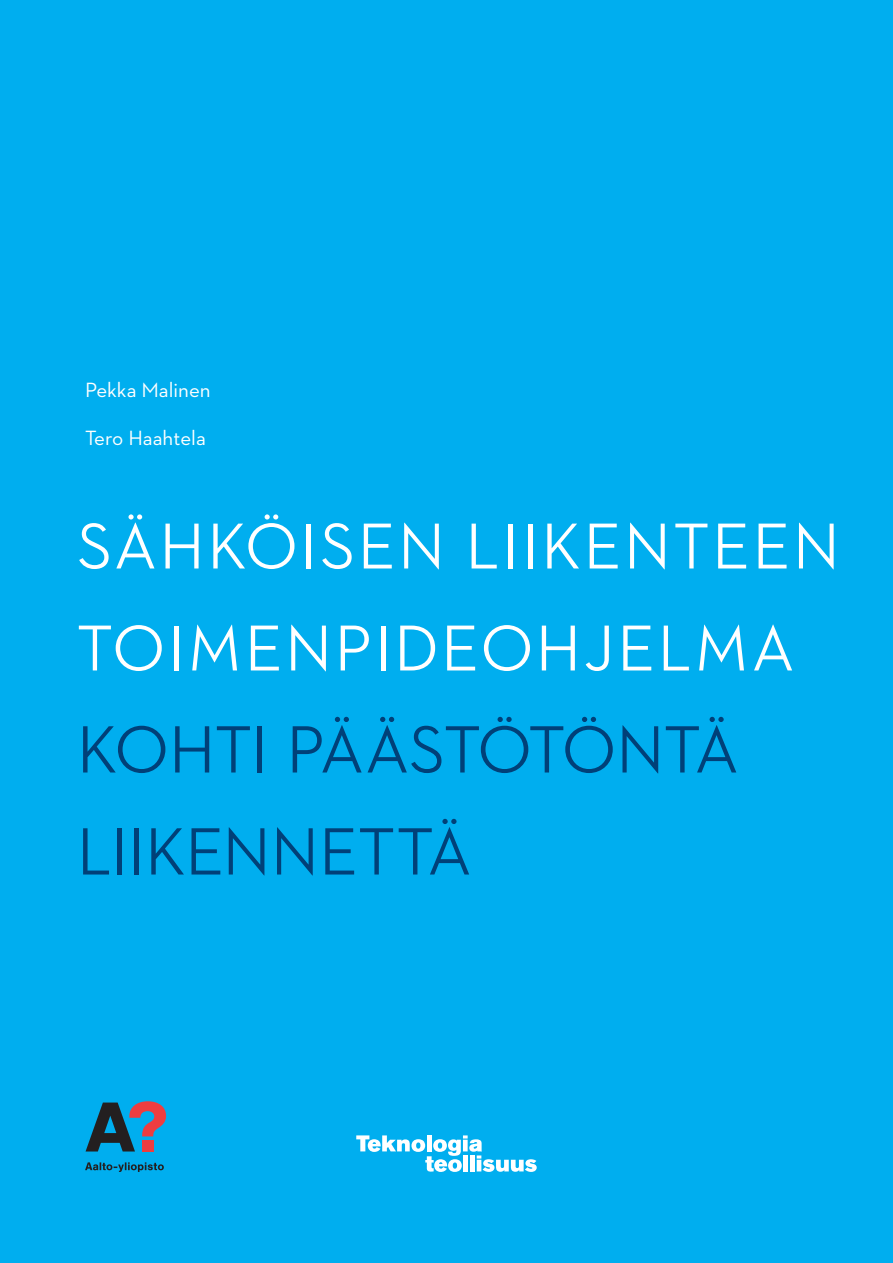
<style>
.page{position:relative;width:893px;height:1263px;background:#00aeef}
.page>*{position:absolute;margin:0;border:0;box-sizing:border-box;transform-origin:0 0}
.t1{font:500 67.95px/102px "Neutraface 2 Display";color:#014078}
.t2{font:500 66px/102px "Neutraface 2 Display";letter-spacing:.05em;color:#fff}
.t3{font:21px "Neutraface 2 Text";letter-spacing:-.01em;color:#fff}
</style>
<div class="page">
<svg style="left:356px;top:1135px;width:181px;height:37px"></svg>
<svg style="left:85px;top:1162px;width:79px;height:10px"></svg>
<svg style="left:86px;top:1101px;width:80px;height:50px"></svg>
<div style="left:142px;top:1140px;width:11px;height:11px;background:#ee3d40"></div>
<p class="t3" style="left:85px;top:377px;width:127px">Pekka Malinen</p>
<p class="t3" style="left:85px;top:425px;width:122px">Tero Haahtela</p>
<p class="t2" style="left:77px;top:496px;width:764px">SÄHKÖISEN LIIKENTEEN<br>TOIMENPIDEOHJELMA</p>
<p class="t1" style="left:77px;top:699px;width:663px">KOHTI PÄÄSTÖTÖNTÄ<br>LIIKENNETTÄ</p>
</div>
